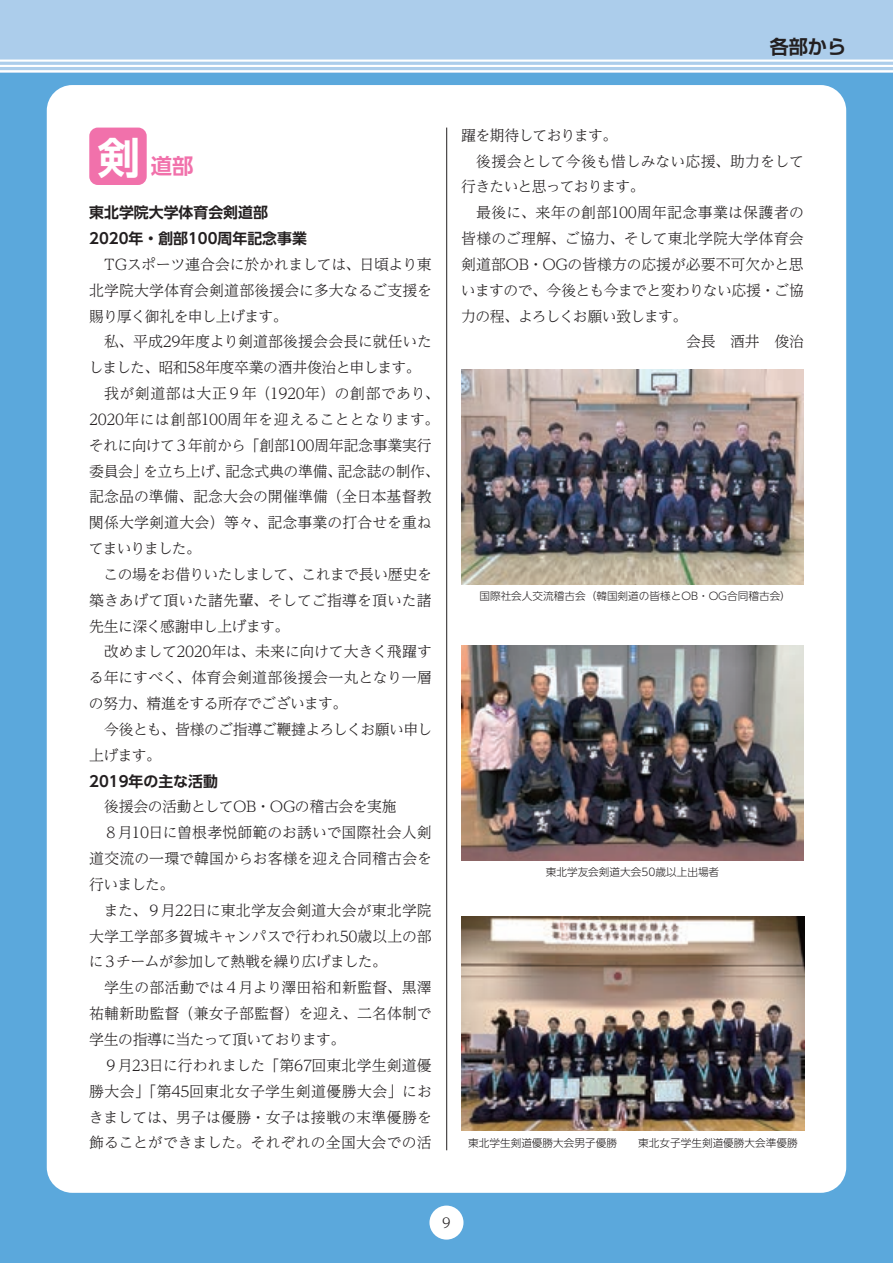
<style>
.page{position:relative;width:893px;height:1263px;background:#5ba8dc}
.page>*{position:absolute;margin:0;border:0;box-sizing:border-box;transform-origin:0 0}
.t1{font:700 21.3px "UD Shin Go Pro De";color:#f171ab}
.t2{font:700 19.2px "Shin Go Pr 6 De";color:#231f20}
.t3{font:300 14.85px/25.8px "UD Reimin Pro";letter-spacing:-.015em;color:#231f20;text-align:justify}
.t4{font:300 14.85px "UD Reimin Pro";letter-spacing:.01em;color:#231f20}
.t5{font:300 14.85px "UD Reimin Pro";letter-spacing:.015em;color:#231f20}
.t6{font:300 14.85px "UD Reimin Pro";letter-spacing:-.04em;color:#231f20}
.t7{font:300 14.85px "UD Reimin Pro";letter-spacing:.025em;color:#231f20}
.t8{font:300 14.85px "UD Reimin Pro";letter-spacing:.005em;color:#231f20}
.t9{font:300 14.85px "UD Reimin Pro";letter-spacing:.02em;color:#231f20}
.t10{font:700 14.85px/25.8px "UD Shin Go Pro De";color:#231f20}
.t11{font:300 14.85px "UD Reimin Pro";letter-spacing:-.045em;color:#231f20}
.t12{font:300 14.85px "UD Reimin Pro";letter-spacing:-.055em;color:#231f20}
.t13{font:300 14.85px "UD Reimin Pro";letter-spacing:-.035em;color:#231f20}
.t14{font:300 14.85px "UD Reimin Pro";letter-spacing:-.05em;color:#231f20}
.t15{font:300 14.85px "UD Reimin Pro";letter-spacing:-.07em;color:#231f20}
.t16{font:300 13.8px "UD Reimin Pro";color:#231f20}
.t17{font:300 10.65px "UD Shin Go NT Pro";color:#231f20}
.s1{font-size:42.45px;color:#fff}
</style>
<div class="page">
<div style="left:0;top:0;width:893px;height:72px;background:#accdeb"></div>
<hr style="left:0;top:60px;width:893px;height:2px;background:#fff">
<hr style="left:0;top:65px;width:893px;height:2px;background:#fff">
<hr style="left:0;top:70px;width:893px;height:2px;background:#fff">
<div style="left:47px;top:85px;width:799px;height:1108px;background:#fff;border-radius:26px"></div>
<div style="left:429px;top:1205px;width:34px;height:34px;background:#fff;border-radius:50%"></div>
<hr style="left:446px;top:128px;width:1px;height:1022px;background:#231f20">
<div style="left:89px;top:128px;width:58px;height:57px;background:#f171ab;border-radius:9px"></div>
<img style="left:461px;top:370px;width:343px;height:215px">
<img style="left:462px;top:916px;width:342px;height:215px">
<img style="left:461px;top:645px;width:343px;height:215px">
<p class="t2" style="left:770px;top:31px;width:78px">各部から</p>
<h1 class="t1" style="left:98px;top:148px;width:97px"><span class="s1">剣</span>道部</h1>
<p class="t10" style="left:89px;top:199px;width:219px">東北学院大学体育会剣道部<br>2020年・創部100周年記念事業</p>
<p class="t3" style="left:89px;top:251px;width:344px;text-indent:15px">TGスポーツ連合会に於かれましては、日頃より東北学院大学体育会剣道部後援会に多大なるご支援を賜り厚く御礼を申し上げます。</p>
<p class="t3" style="left:104px;top:328px;width:329px">私、平成29年度より剣道部後援会会長に就任いた</p>
<p class="t3" style="left:88px;top:354px;width:334px">しました、昭和58年度卒業の酒井俊治と申します。</p>
<p class="t7" style="left:104px;top:381px;width:337px">我が剣道部は大正９年（1920年）の創部であり、</p>
<p class="t4" style="left:89px;top:407px;width:352px">2020年には創部100周年を迎えることとなります。</p>
<p class="t3" style="left:89px;top:432px;width:344px">それに向けて３年前から「創部100周年記念事業実行</p>
<p class="t3" style="left:89px;top:457px;width:352px">委員会」を立ち上げ、記念式典の準備、記念誌の制作、</p>
<p class="t4" style="left:89px;top:485px;width:344px">記念品の準備、記念大会の開催準備（全日本基督教</p>
<p class="t4" style="left:89px;top:510px;width:344px">関係大学剣道大会）等々、記念事業の打合せを重ね</p>
<p class="t15" style="left:89px;top:536px;width:114px">てまいりました。</p>
<p class="t6" style="left:104px;top:562px;width:330px">この場をお借りいたしまして、これまで長い歴史を</p>
<p class="t8" style="left:89px;top:588px;width:344px">築きあげて頂いた諸先輩、そしてご指導を頂いた諸</p>
<p class="t6" style="left:89px;top:614px;width:202px">先生に深く感謝申し上げます。</p>
<p class="t3" style="left:104px;top:638px;width:329px">改めまして2020年は、未来に向けて大きく飛躍す</p>
<p class="t9" style="left:89px;top:665px;width:344px">る年にすべく、体育会剣道部後援会一丸となり一層</p>
<p class="t13" style="left:89px;top:691px;width:260px">の努力、精進をする所存でございます。</p>
<p class="t6" style="left:104px;top:717px;width:329px">今後とも、皆様のご指導ご鞭撻よろしくお願い申し</p>
<p class="t3" style="left:89px;top:742px;width:73px">上げます。</p>
<p class="t10" style="left:89px;top:768px;width:130px">2019年の主な活動</p>
<p class="t3" style="left:104px;top:793px;width:294px">後援会の活動としてOB・OGの稽古会を実施</p>
<p class="t3" style="left:103px;top:819px;width:330px">８月10日に曽根孝悦師範のお誘いで国際社会人剣</p>
<p class="t8" style="left:89px;top:846px;width:344px">道交流の一環で韓国からお客様を迎え合同稽古会を</p>
<p class="t3" style="left:89px;top:871px;width:87px">行いました。</p>
<p class="t4" style="left:104px;top:898px;width:330px">また、９月22日に東北学友会剣道大会が東北学院</p>
<p class="t3" style="left:89px;top:922px;width:344px">大学工学部多賀城キャンパスで行われ50歳以上の部</p>
<p class="t11" style="left:89px;top:950px;width:300px">に３チームが参加して熱戦を繰り広げました。</p>
<p class="t4" style="left:104px;top:976px;width:329px">学生の部活動では４月より澤田裕和新監督、黒澤</p>
<p class="t5" style="left:89px;top:1001px;width:344px">祐輔新助監督（兼女子部監督）を迎え、二名体制で</p>
<p class="t11" style="left:89px;top:1027px;width:258px">学生の指導に当たって頂いております。</p>
<p class="t3" style="left:103px;top:1052px;width:330px">９月23日に行われました「第67回東北学生剣道優</p>
<p class="t7" style="left:89px;top:1079px;width:344px">勝大会」「第45回東北女子学生剣道優勝大会」にお</p>
<p class="t5" style="left:89px;top:1105px;width:345px">きましては、男子は優勝・女子は接戦の末準優勝を</p>
<p class="t5" style="left:89px;top:1131px;width:344px">飾ることができました。それぞれの全国大会での活</p>
<p class="t14" style="left:461px;top:123px;width:158px">躍を期待しております。</p>
<p class="t3" style="left:476px;top:147px;width:329px">後援会として今後も惜しみない応援、助力をして</p>
<p class="t12" style="left:461px;top:175px;width:185px">行きたいと思っております。</p>
<p class="t9" style="left:476px;top:200px;width:329px">最後に、来年の創部100周年記念事業は保護者の</p>
<p class="t5" style="left:461px;top:226px;width:344px">皆様のご理解、ご協力、そして東北学院大学体育会</p>
<p class="t3" style="left:461px;top:251px;width:344px">剣道部OB・OGの皆様方の応援が必要不可欠かと思</p>
<p class="t6" style="left:461px;top:278px;width:344px">いますので、今後とも今までと変わりない応援・ご協</p>
<p class="t12" style="left:461px;top:304px;width:228px">力の程、よろしくお願い致します。</p>
<p class="t3" style="left:686px;top:328px;width:119px">会長　酒井　俊治</p>
<p class="t17" style="left:479px;top:588px;width:313px">国際社会人交流稽古会（韓国剣道の皆様とOB・OG合同稽古会）</p>
<p class="t17" style="left:546px;top:863px;width:175px">東北学友会剣道大会50歳以上出場者</p>
<p class="t17" style="left:468px;top:1134px;width:331px">東北学生剣道優勝大会男子優勝　　東北女子学生剣道優勝大会準優勝</p>
<p class="t16" style="left:442px;top:1212px;width:10px">9</p>
</div>
